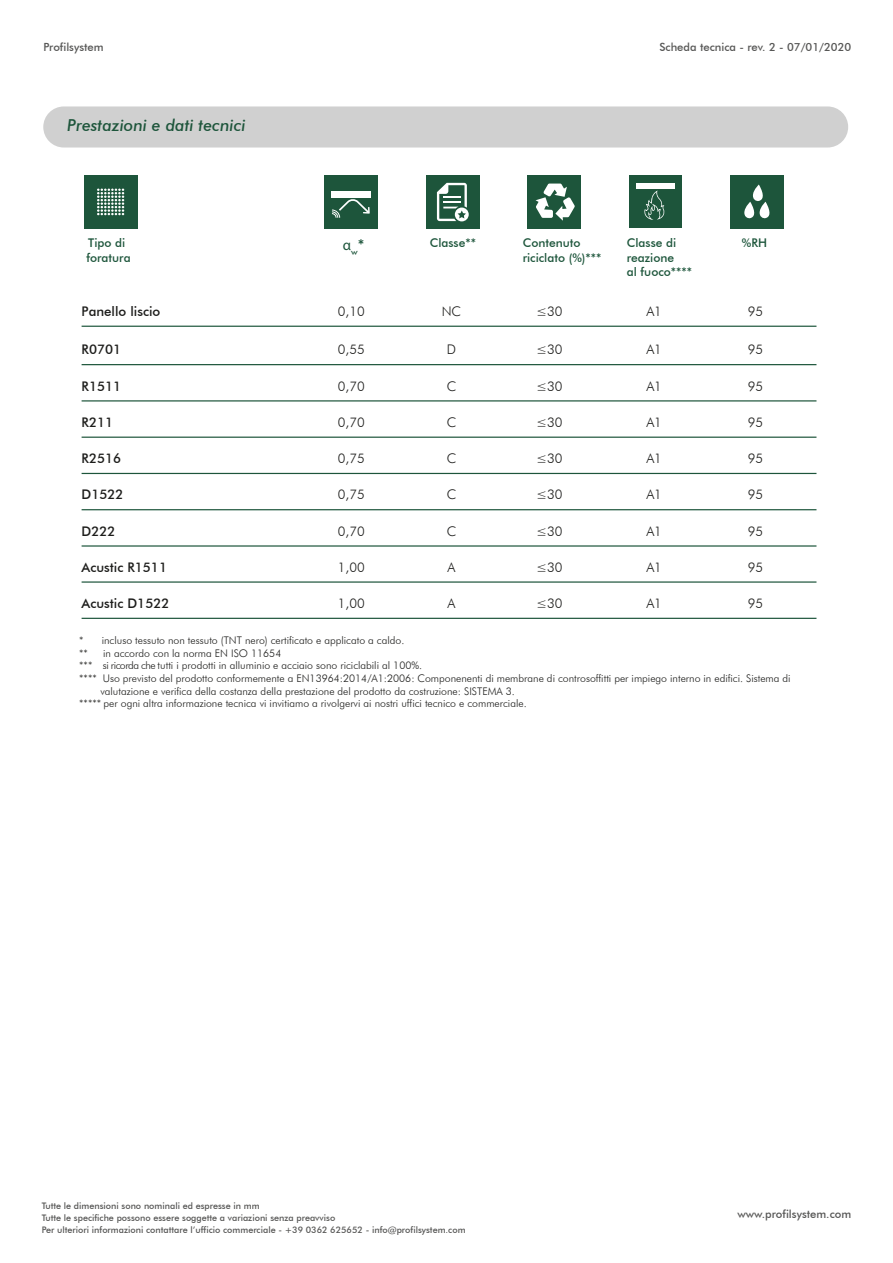
<style>
.page{position:relative;width:893px;height:1263px;background:#fff}
.page>*{position:absolute;margin:0;border:0;box-sizing:border-box;transform-origin:0 0}
.t1{font:italic 500 16.5px "Futura BT";color:#1d553b}
.t2{font:15px "Myriad Pro";color:#1d553b}
.t3{font:300 13.35px "Futura BT";color:#1d1d1b}
.t4{font:500 13.35px "Futura BT";color:#1d1d1b}
.t5{font:500 12px/14.4px "Futura BT";color:#1d553b}
.t6{font:500 11.25px "Futura BT";color:#575756}
.t7{font:300 10.5px/12.6px "Futura BT";color:#1d1d1b}
.t8{font:500 9px/12px "Futura BT";color:#575756}
.t9{font:500 8.7px "Futura BT";color:#1d553b}
</style>
<div class="page">
<div style="left:527px;top:175px;width:54px;height:54px;background:#1d553b"></div>
<svg style="left:536px;top:184px;width:39px;height:37px"></svg>
<div style="left:84px;top:175px;width:54px;height:54px;background:#1d553b"></div>
<svg style="left:97px;top:189px;width:27px;height:26px"></svg>
<div style="left:43px;top:106px;width:805px;height:42px;background:#d0d0d0;border-radius:21px"></div>
<div style="left:629px;top:175px;width:53px;height:53px;background:#1d553b"></div>
<div style="left:636px;top:183px;width:39px;height:6px;background:#fff"></div>
<svg style="left:644px;top:190px;width:21px;height:30px"></svg>
<div style="left:730px;top:175px;width:54px;height:54px;background:#1d553b"></div>
<svg style="left:744px;top:185px;width:26px;height:34px"></svg>
<div style="left:324px;top:175px;width:54px;height:54px;background:#1d553b"></div>
<div style="left:332px;top:191px;width:39px;height:6px;background:#fff"></div>
<svg style="left:331px;top:197px;width:40px;height:21px"></svg>
<hr style="left:82px;top:326px;width:734px;height:1px;background:#1d553b">
<hr style="left:82px;top:364px;width:734px;height:1px;background:#1d553b">
<hr style="left:82px;top:400px;width:734px;height:1px;background:#1d553b">
<hr style="left:82px;top:437px;width:734px;height:1px;background:#1d553b">
<hr style="left:82px;top:473px;width:734px;height:1px;background:#1d553b">
<hr style="left:82px;top:509px;width:734px;height:1px;background:#1d553b">
<hr style="left:82px;top:545px;width:734px;height:2px;background:#1d553b">
<hr style="left:82px;top:581px;width:734px;height:2px;background:#1d553b">
<hr style="left:82px;top:618px;width:734px;height:1px;background:#1d553b">
<div style="left:426px;top:175px;width:54px;height:54px;background:#1d553b"></div>
<svg style="left:437px;top:183px;width:32px;height:38px"></svg>
<p class="t6" style="left:43px;top:40px;width:62px">Profilsystem</p>
<p class="t6" style="left:659px;top:40px;width:193px">Scheda tecnica - rev. 2 - 07/01/2020</p>
<h1 class="t1" style="left:67px;top:115px;width:180px">Prestazioni e dati tecnici</h1>
<p class="t5" style="left:86px;top:236px;width:46px">Tipo di foratura</p>
<p class="t5" style="left:523px;top:236px;width:80px">Contenuto riciclato (%)***</p>
<p class="t5" style="left:430px;top:236px;width:48px">Classe**</p>
<p class="t5" style="left:627px;top:236px;width:67px">Classe di reazione<br>al fuoco****</p>
<h2 class="t2" style="left:343px;top:236px;width:10px">α</h2>
<p class="t5" style="left:742px;top:236px;width:27px">%RH</p>
<p class="t9" style="left:351px;top:247px;width:15px">w<sup>*</sup></p>
<p class="t4" style="left:82px;top:303px;width:80px">Panello liscio</p>
<p class="t3" style="left:338px;top:303px;width:28px">0,10</p>
<p class="t3" style="left:338px;top:341px;width:28px">0,55</p>
<p class="t3" style="left:338px;top:378px;width:28px">0,70</p>
<p class="t3" style="left:338px;top:414px;width:28px">0,70</p>
<p class="t3" style="left:338px;top:450px;width:28px">0,75</p>
<p class="t3" style="left:338px;top:486px;width:28px">0,75</p>
<p class="t3" style="left:338px;top:523px;width:28px">0,70</p>
<p class="t3" style="left:442px;top:303px;width:21px">NC</p>
<p class="t3" style="left:447px;top:341px;width:11px">D</p>
<p class="t3" style="left:447px;top:378px;width:11px">C</p>
<p class="t3" style="left:447px;top:414px;width:11px">C</p>
<p class="t3" style="left:447px;top:450px;width:11px">C</p>
<p class="t3" style="left:447px;top:486px;width:11px">C</p>
<p class="t3" style="left:447px;top:523px;width:11px">C</p>
<p class="t3" style="left:447px;top:559px;width:9px">A</p>
<p class="t3" style="left:447px;top:595px;width:9px">A</p>
<p class="t3" style="left:536px;top:303px;width:28px">≤30</p>
<p class="t3" style="left:646px;top:303px;width:17px">A1</p>
<p class="t3" style="left:748px;top:303px;width:17px">95</p>
<p class="t3" style="left:748px;top:341px;width:17px">95</p>
<p class="t3" style="left:748px;top:378px;width:17px">95</p>
<p class="t3" style="left:748px;top:414px;width:17px">95</p>
<p class="t3" style="left:748px;top:450px;width:17px">95</p>
<p class="t3" style="left:748px;top:486px;width:17px">95</p>
<p class="t3" style="left:748px;top:523px;width:17px">95</p>
<p class="t3" style="left:646px;top:341px;width:17px">A1</p>
<p class="t3" style="left:646px;top:378px;width:17px">A1</p>
<p class="t3" style="left:646px;top:414px;width:17px">A1</p>
<p class="t3" style="left:646px;top:450px;width:17px">A1</p>
<p class="t3" style="left:646px;top:486px;width:17px">A1</p>
<p class="t3" style="left:646px;top:523px;width:17px">A1</p>
<p class="t3" style="left:536px;top:341px;width:28px">≤30</p>
<p class="t3" style="left:536px;top:378px;width:28px">≤30</p>
<p class="t3" style="left:536px;top:414px;width:28px">≤30</p>
<p class="t3" style="left:536px;top:450px;width:28px">≤30</p>
<p class="t3" style="left:536px;top:486px;width:28px">≤30</p>
<p class="t3" style="left:536px;top:523px;width:28px">≤30</p>
<p class="t4" style="left:82px;top:341px;width:41px">R0701</p>
<p class="t4" style="left:82px;top:378px;width:41px">R1511</p>
<p class="t4" style="left:82px;top:414px;width:33px">R211</p>
<p class="t4" style="left:82px;top:450px;width:41px">R2516</p>
<p class="t4" style="left:82px;top:486px;width:43px">D1522</p>
<p class="t4" style="left:82px;top:523px;width:35px">D222</p>
<p class="t4" style="left:82px;top:559px;width:87px">Acustic R1511</p>
<p class="t4" style="left:82px;top:595px;width:89px">Acustic D1522</p>
<p class="t7" style="left:79px;top:634px;width:327px">* incluso tessuto non tessuto (TNT nero) certificato e applicato a caldo. **</p>
<p class="t7" style="left:103px;top:647px;width:180px">in accordo con la norma EN ISO 11654</p>
<p class="t7" style="left:79px;top:659px;width:344px">*** si ricorda che tutti i prodotti in alluminio e acciaio sono riciclabili al 100%.</p>
<p class="t7" style="left:79px;top:672px;width:713px">**** Uso previsto del prodotto conformemente a EN13964:2014/A1:2006: Componenenti di membrane di controsoffitti per impiego interno in edifici. Sistema di</p>
<p class="t7" style="left:100px;top:684px;width:416px">valutazione e verifica della costanza della prestazione del prodotto da costruzione: SISTEMA 3.</p>
<p class="t7" style="left:79px;top:697px;width:449px">***** per ogni altra informazione tecnica vi invitiamo a rivolgervi ai nostri uffici tecnico e commerciale.</p>
<p class="t3" style="left:646px;top:559px;width:17px">A1</p>
<p class="t3" style="left:646px;top:595px;width:17px">A1</p>
<p class="t3" style="left:536px;top:559px;width:28px">≤30</p>
<p class="t3" style="left:536px;top:595px;width:28px">≤30</p>
<p class="t3" style="left:748px;top:559px;width:17px">95</p>
<p class="t3" style="left:748px;top:595px;width:17px">95</p>
<p class="t3" style="left:338px;top:559px;width:28px">1,00</p>
<p class="t3" style="left:338px;top:595px;width:28px">1,00</p>
<p class="t8" style="left:42px;top:1199px;width:425px">Tutte le dimensioni sono nominali ed espresse in mm<br>Tutte le specifiche possono essere soggette a variazioni senza preavviso<br>Per ulteriori informazioni contattare l’ufficio commerciale - +39 0362 625652 - info@profilsystem.com</p>
<p class="t6" style="left:737px;top:1207px;width:115px">www.profilsystem.com</p>
</div>
